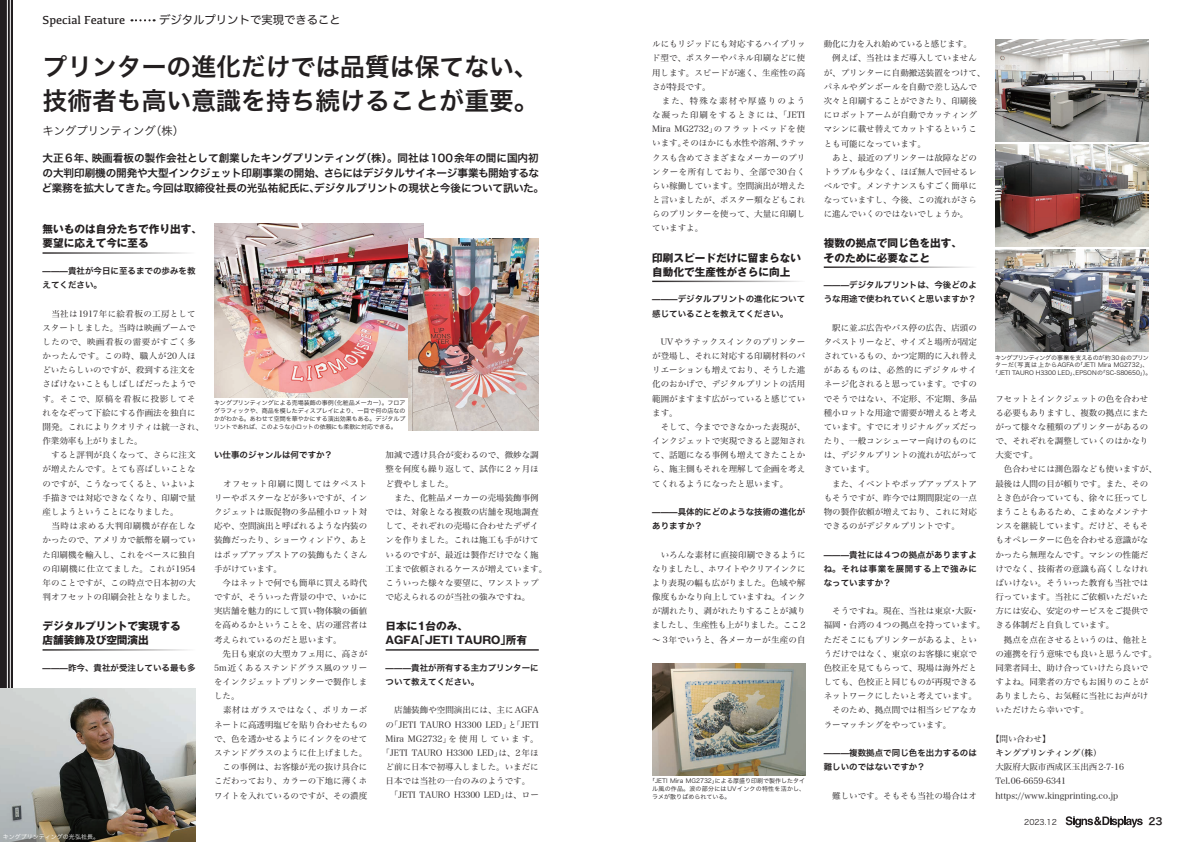
<style>
.page{position:relative;width:1191px;height:842px;background:#fff}
.page>*{position:absolute;margin:0;border:0;box-sizing:border-box;transform-origin:0 0}
.t1{font:24.8px/34px "Hira Kaku Pro W6";color:#231f20}
.t2{font:12px "Kefa";color:#231f20}
.t3{font:11.3px "Hira Maru Pro W4";color:#231f20}
.t4{font:11.3px "Hira Kaku Pro W3";color:#231f20}
.t5{font:10.6px/14.9px "Hira Kaku Pro W6";letter-spacing:-.01em;color:#231f20}
.t6{font:700 10.6px/14.2px "Gothic MB101 Pro";color:#231f20}
.t7{font:9.9px "Hira Kaku Pro W6";color:#231f20}
.t8{font:8.5px/14.2px "Hira Min Pro W3";color:#231f20}
.t9{font:8.5px/14.2px "Hira Kaku Pro W6";color:#231f20}
.t10{font:8.5px "Hira Min Pro W6";color:#231f20}
.t11{font:7.8px "Hira Kaku Pro W3";color:#231f20}
.t12{font:6px/7.8px "Hira Kaku Pro W3";letter-spacing:-.005em;color:#231f20;text-align:justify}
.t13{font:6px "Hira Kaku Pro W3";color:#fff}
</style>
<div class="page">
<svg style="left:1065px;top:816px;width:77px;height:11px"></svg>
<svg style="left:131px;top:19px;width:24px;height:2px"></svg>
<svg style="left:0;top:0;width:13px;height:688px;background:#272325"></svg>
<hr style="left:10px;top:0;width:1px;height:842px;background:#fff">
<hr style="left:7px;top:0;width:1px;height:842px;background:#fff">
<hr style="left:43px;top:252px;width:153px;height:2px;background:#231f20">
<hr style="left:43px;top:649px;width:153px;height:2px;background:#231f20">
<hr style="left:652px;top:281px;width:153px;height:1px;background:#231f20">
<hr style="left:823px;top:266px;width:154px;height:2px;background:#231f20">
<hr style="left:386px;top:649px;width:153px;height:2px;background:#231f20">
<img style="left:214px;top:224px;width:210px;height:173px">
<img style="left:0;top:688px;width:196px;height:154px">
<img style="left:995px;top:40px;width:153px;height:102px">
<img style="left:995px;top:145px;width:153px;height:102px">
<img style="left:995px;top:249px;width:153px;height:102px">
<img style="left:652px;top:663px;width:153px;height:112px">
<img style="left:408px;top:238px;width:131px;height:193px">
<h2 class="t2" style="left:43px;top:12px;width:84px">Special Feature</h2>
<h3 class="t3" style="left:159px;top:10px;width:183px">デジタルプリントで実現できること</h3>
<h1 class="t1" style="left:43px;top:48px;width:498px">プリンターの進化だけでは品質は保てない、技術者も高い意識を持ち続けることが重要。</h1>
<h3 class="t4" style="left:43px;top:120px;width:143px">キングプリンティング（株）</h3>
<p class="t5" style="left:42px;top:151px;width:504px">大正6年、映画看板の製作会社として創業したキングプリンティング（株）。同社は100余年の間に国内初の大判印刷機の開発や大型インクジェット印刷事業の開始、さらにはデジタルサイネージ事業も開始するなど業務を拡大してきた。今回は取締役社長の光弘祐紀氏に、デジタルプリントの現状と今後について訊いた。</p>
<p class="t6" style="left:43px;top:221px;width:161px">無いものは自分たちで作り出す、要望に応えて今に至る</p>
<p class="t9" style="left:43px;top:263px;width:155px">———貴社が今日に至るまでの歩みを教えてください。</p>
<p class="t8" style="left:42px;top:305px;width:163px">　当社は1917年に絵看板の工房としてスタートしました。当時は映画ブームでしたので、映画看板の需要がすごく多かったんです。この時、職人が20人ほどいたらしいのですが、殺到する注文をさばけないこともしばしばだったようです。そこで、原稿を看板に投影してそれをなぞって下絵にする作画法を独自に開発。これによりクオリティは統一され、作業効率も上がりました。<br>　すると評判が良くなって、さらに注文が増えたんです。とても喜ばしいことなのですが、こうなってくると、いよいよ手描きでは対応できなくなり、印刷で量産しようということになりました。　<br>　当時は求める大判印刷機が存在しなかったので、アメリカで紙幣を刷っていた印刷機を輸入し、これをベースに独自の印刷機に仕立てました。これが1954年のことですが、この時点で日本初の大判オフセットの印刷会社となりました。</p>
<p class="t6" style="left:43px;top:618px;width:140px">デジタルプリントで実現する店舗装飾及び空間演出</p>
<p class="t9" style="left:43px;top:660px;width:155px">———昨今、貴社が受注している最も多</p>
<p class="t13" style="left:3px;top:831px;width:98px">キングプリンティングの光弘社長。</p>
<p class="t12" style="left:214px;top:399px;width:193px">キングプリンティングによる売場装飾の事例（化粧品メーカー）。フロアグラフィックや、商品を模したディスプレイにより、一目で何の店なのかがわかる。あわせて空間を華やかにする演出効果もある。デジタルプリントであれば、このような小ロットの依頼にも柔軟に対応できる。</p>
<p class="t9" style="left:214px;top:448px;width:118px">い仕事のジャンルは何ですか ?</p>
<p class="t8" style="left:214px;top:476px;width:155px">　オフセット印刷に関してはタペストリーやポスターなどが多いですが、インクジェットは販促物の多品種小ロット対応や、空間演出と呼ばれるような内装の装飾だったり、ショーウィンドウ、あとはポップアップストアの装飾もたくさん手がけています。<br>　今はネットで何でも簡単に買える時代ですが、そういった背景の中で、いかに実店舗を魅力的にして買い物体験の価値を高めるかということを、店の運営者は考えられているのだと思います。<br>　先日も東京の大型カフェ用に、高さが<br>5m近くあるステンドグラス風のツリーをインクジェットプリンターで製作しました。<br>　素材はガラスではなく、ポリカーボネートに高透明塩ビを貼り合わせたもので、色を透かせるようにインクをのせてステンドグラスのように仕上げました。　この事例は、お客様が光の抜け具合にこだわっており、カラーの下地に薄くホワイトを入れているのですが、その濃度</p>
<p class="t8" style="left:386px;top:447px;width:163px">加減で透け具合が変わるので、微妙な調整を何度も繰り返して、試作に2 ヶ月ほど費やしました。<br>　また、化粧品メーカーの売場装飾事例では、対象となる複数の店舗を現地調査して、それぞれの売場に合わせたデザインを作りました。これは施工も手がけているのですが、最近は製作だけでなく施工まで依頼されるケースが増えています。こういった様々な要望に、ワンストップで応えられるのが当社の強みですね。</p>
<p class="t6" style="left:386px;top:618px;width:143px">日本に1台のみ、<br>AGFA「JETI TAURO」所有</p>
<p class="t9" style="left:386px;top:660px;width:155px">———貴社が所有する主力プリンターについて教えてください。</p>
<p class="t8" style="left:381px;top:702px;width:159px;text-align:center">　店舗装飾や空間演出には、主にAGFAの「JETI TAURO H3300 LED」と「JETI<br>Mira MG2732」を使用しています。「JETI TAURO H3300 LED」は、2年ほど前に日本で初導入しました。いまだに日本では当社の一台のみのようです。<br>　「JETI TAURO H3300 LED」は、ロー</p>
<p class="t8" style="left:652px;top:36px;width:155px">ルにもリジッドにも対応するハイブリッド型で、ポスターやパネル印刷などに使用します。スピードが速く、生産性の高さが特長です。<br>　また、特殊な素材や厚盛りのような凝った印刷をするときには、「JETI<br>Mira MG2732」のフラットベッドを使います。そのほかにも水性や溶剤、ラテックスも含めてさまざまなメーカーのプリンターを所有しており、全部で30台くらい稼働しています。空間演出が増えたと言いましたが、ポスター類などもこれらのプリンターを使って、大量に印刷していますよ。</p>
<p class="t6" style="left:652px;top:249px;width:150px">印刷スピードだけに留まらない自動化で生産性がさらに向上</p>
<p class="t9" style="left:652px;top:292px;width:155px">———デジタルプリントの進化について感じていることを教えてください。</p>
<p class="t8" style="left:652px;top:334px;width:155px">　UVやラテックスインクのプリンターが登場し、それに対応する印刷材料のバリエーションも増えており、そうした進化のおかげで、デジタルプリントの活用範囲がますます広がっていると感じています。<br>　そして、今までできなかった表現が、インクジェットで実現できると認知されて、話題になる事例も増えてきたことから、施主側もそれを理解して企画を考えてくれるようになったと思います。</p>
<p class="t9" style="left:652px;top:504px;width:155px">———具体的にどのような技術の進化がありますか ?</p>
<p class="t8" style="left:652px;top:546px;width:155px;text-align:justify">　いろんな素材に直接印刷できるようになりましたし、ホワイトやクリアインクにより表現の幅も広がりました。色域や解像度もかなり向上していますね。インクが割れたり、剥がれたりすることが減りましたし、生産性も上がりました。ここ2〜 3年でいうと、各メーカーが生産の自</p>
<p class="t12" style="left:652px;top:776px;width:155px;text-indent:-3px">「JETI Mira MG2732」による厚盛り印刷で製作したタイル風の作品。波の部分にはUVインクの特性を活かし、ラメが散りばめられている。</p>
<p class="t8" style="left:823px;top:36px;width:163px">動化に力を入れ始めていると感じます。<br>　例えば、当社はまだ導入していませんが、プリンターに自動搬送装置をつけて、パネルやダンボールを自動で差し込んで次々と印刷することができたり、印刷後にロボットアームが自動でカッティングマシンに載せ替えてカットするということも可能になっています。<br>　あと、最近のプリンターは故障などのトラブルも少なく、ほぼ無人で回せるレベルです。メンテナンスもすごく簡単になっていますし、今後、この流れがさらに進んでいくのではないでしょうか。</p>
<p class="t6" style="left:823px;top:235px;width:140px">複数の拠点で同じ色を出す、そのために必要なこと</p>
<p class="t9" style="left:823px;top:277px;width:155px">———デジタルプリントは、今後どのような用途で使われていくと思いますか ?</p>
<p class="t8" style="left:823px;top:320px;width:155px">　駅に並ぶ広告やバス停の広告、店頭のタペストリーなど、サイズと場所が固定されているもの、かつ定期的に入れ替えがあるものは、必然的にデジタルサイネージ化されると思っています。ですのでそうではない、不定形、不定期、多品種小ロットな用途で需要が増えると考えています。すでにオリジナルグッズだったり、一般コンシューマー向けのものには、デジタルプリントの流れが広がってきています。<br>　また、イベントやポップアップストアもそうですが、昨今では期間限定の一点物の製作依頼が増えており、これに対応できるのがデジタルプリントです。</p>
<p class="t9" style="left:823px;top:547px;width:155px;text-align:justify">———貴社には 4つの拠点がありますよね。それは事業を展開する上で強みになっていますか ?</p>
<p class="t8" style="left:823px;top:603px;width:163px">　そうですね。現在、当社は東京・大阪・福岡・台湾の４つの拠点を持っています。ただそこにもプリンターがあるよ、というだけではなく、東京のお客様に東京で色校正を見てもらって、現場は海外だとしても、色校正と同じものが再現できるネットワークにしたいと考えています。　そのため、拠点間では相当シビアなカラーマッチングをやっています。</p>
<p class="t9" style="left:823px;top:745px;width:155px">———複数拠点で同じ色を出力するのは難しいのではないですか ?</p>
<p class="t8" style="left:823px;top:787px;width:155px">　難しいです。そもそも当社の場合はオ</p>
<p class="t12" style="left:992px;top:353px;width:161px;text-align:center">キングプリンティングの事業を支えるのが約 30 台のプリンターだ（写真は上からAGFAの「JETI Mira MG2732」、「JETI TAURO H3300 LED」、EPSONの「SC-S80650」）。</p>
<p class="t8" style="left:995px;top:390px;width:163px">フセットとインクジェットの色を合わせる必要もありますし、複数の拠点にまたがって様々な種類のプリンターがあるので、それぞれを調整していくのはかなり大変です。<br>　色合わせには測色器なども使いますが、最後は人間の目が頼りです。また、そのとき色が合っていても、徐々に狂ってしまうこともあるため、こまめなメンテナンスを継続しています。だけど、そもそもオペレーターに色を合わせる意識がなかったら無理なんです。マシンの性能だけでなく、技術者の意識も高くしなければいけない。そういった教育も当社では行っています。当社にご依頼いただいた方には安心、安定のサービスをご提供できる体制だと自負しています。<br>　拠点を点在させるというのは、他社との連携を行う意味でも良いと思うんです。同業者同士、助け合っていけたら良いですよね。同業者の方でもお困りのことがありましたら、お気軽に当社にお声がけいただけたら幸いです。</p>
<p class="t8" style="left:991px;top:731px;width:61px">【問い合わせ】</p>
<p class="t10" style="left:995px;top:745px;width:108px">キングプリンティング（株）</p>
<p class="t8" style="left:995px;top:759px;width:130px">大阪府大阪市西成区玉出西2-7-16<br>Tel.06-6659-6341 https://www.kingprinting.co.jp</p>
<p class="t11" style="left:1024px;top:815px;width:34px">2023.12</p>
<p class="t7" style="left:1148px;top:812px;width:16px">23</p>
</div>
